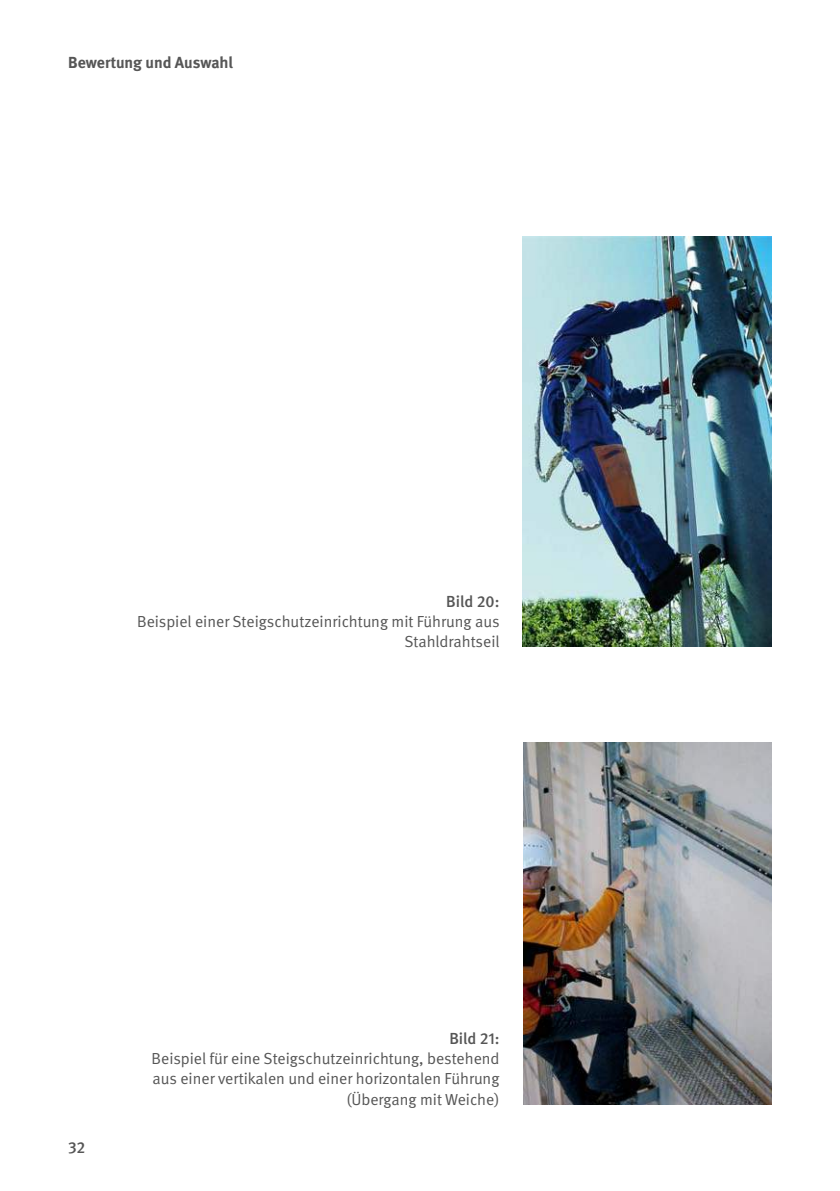
<style>
.page{position:relative;width:840px;height:1191px;background:#fff}
.page>*{position:absolute;margin:0;border:0;box-sizing:border-box;transform-origin:0 0}
.t1{font:16px/20px "DGUV Meta";color:#565656;text-align:right}
.t2{font:700 16px "DGUV Meta";letter-spacing:-.005em;color:#565656}
.t3{font:500 16px "DGUV Meta";color:#565656}
</style>
<div class="page">
<img style="left:522px;top:237px;width:249px;height:409px">
<img style="left:523px;top:743px;width:248px;height:361px">
<p class="t2" style="left:68px;top:53px;width:166px">Bewertung und Auswahl</p>
<p class="t3" style="left:446px;top:591px;width:55px">Bild 20:</p>
<p class="t1" style="left:137px;top:611px;width:364px">Beispiel einer Steigschutzeinrichtung mit Führung aus<br>Stahldrahtseil</p>
<p class="t3" style="left:68px;top:1137px;width:19px">32</p>
<p class="t3" style="left:449px;top:1029px;width:52px">Bild 21:</p>
<p class="t1" style="left:151px;top:1049px;width:349px">Beispiel für eine Steigschutzeinrichtung, bestehend aus einer vertikalen und einer horizontalen Führung (Übergang mit Weiche)</p>
</div>
